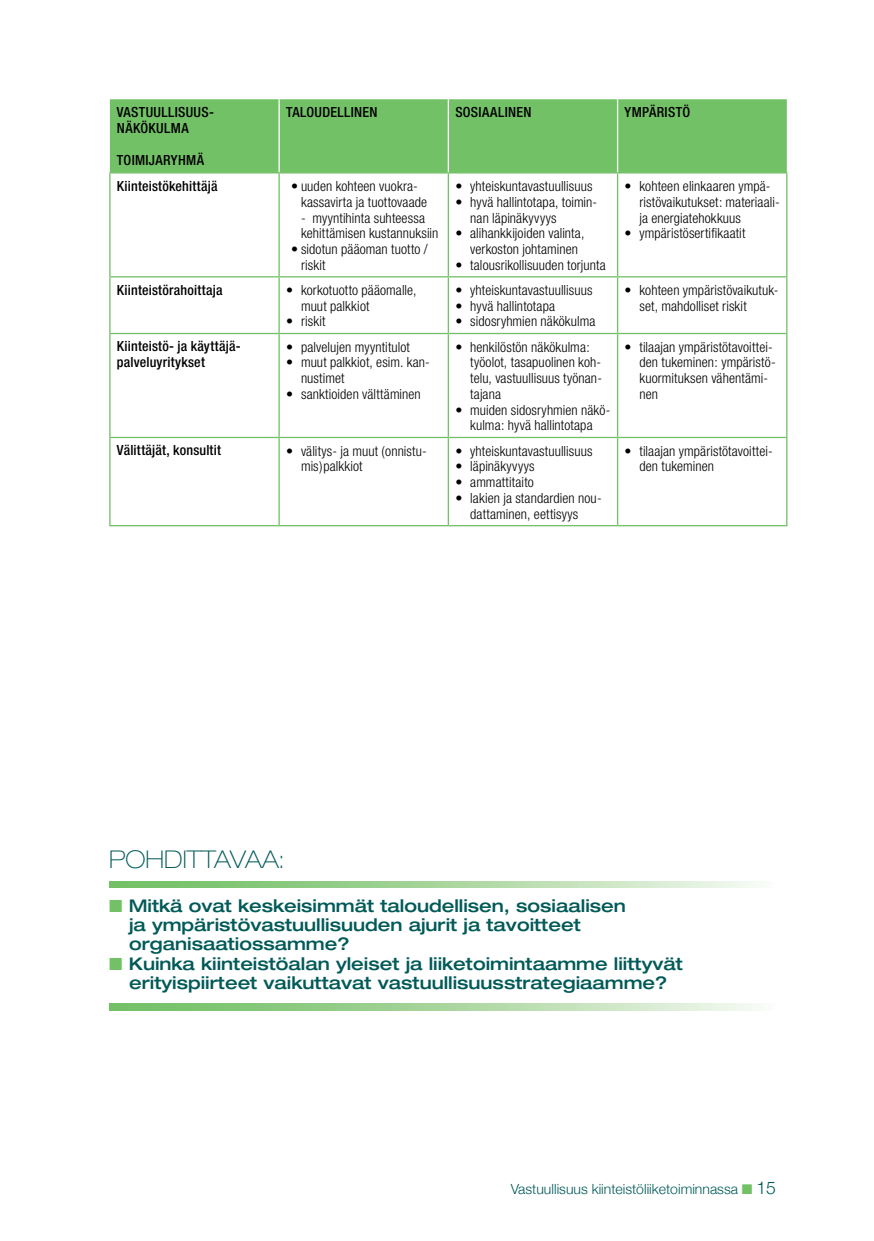
<style>
.page{position:relative;width:874px;height:1241px;background:#fff}
.page>*{position:absolute;margin:0;border:0;box-sizing:border-box;transform-origin:0 0}
.t1{font:100 expanded 24.5px "Helvetica Neue";color:#005a58}
.t2{font:500 expanded 17.5px/19.2px "Helvetica Neue";color:#005a58}
.t3{font:300 condensed 14px/15.8px "Helvetica Neue";letter-spacing:.005em;color:#000}
.t4{font:500 condensed 14px/15.8px "Helvetica Neue";letter-spacing:.015em;color:#000}
.t5{font:300 14px "Helvetica Neue";color:#005a58}
.s1{color:#73c167}
.s2{font-size:17.5px}
</style>
<div class="page">
<div style="left:110px;top:99px;width:676px;height:73px;background:#73c167"></div>
<hr style="left:278px;top:99px;width:1px;height:73px;background:#fff">
<hr style="left:447px;top:99px;width:2px;height:73px;background:#fff">
<hr style="left:616px;top:99px;width:2px;height:73px;background:#fff">
<hr style="left:109px;top:172px;width:170px;height:1px;background:#73c167">
<hr style="left:109px;top:173px;width:1px;height:103px;background:#73c167">
<hr style="left:279px;top:172px;width:169px;height:1px;background:#73c167">
<hr style="left:278px;top:173px;width:1px;height:103px;background:#73c167">
<hr style="left:448px;top:172px;width:169px;height:1px;background:#73c167">
<hr style="left:447px;top:173px;width:2px;height:103px;background:#73c167">
<hr style="left:617px;top:172px;width:170px;height:1px;background:#73c167">
<hr style="left:616px;top:173px;width:2px;height:103px;background:#73c167">
<hr style="left:785px;top:173px;width:2px;height:103px;background:#73c167">
<hr style="left:109px;top:276px;width:170px;height:1px;background:#73c167">
<hr style="left:109px;top:277px;width:1px;height:56px;background:#73c167">
<hr style="left:279px;top:276px;width:169px;height:1px;background:#73c167">
<hr style="left:278px;top:277px;width:1px;height:56px;background:#73c167">
<hr style="left:448px;top:276px;width:169px;height:1px;background:#73c167">
<hr style="left:447px;top:277px;width:2px;height:56px;background:#73c167">
<hr style="left:617px;top:276px;width:170px;height:1px;background:#73c167">
<hr style="left:616px;top:277px;width:2px;height:56px;background:#73c167">
<hr style="left:785px;top:277px;width:2px;height:56px;background:#73c167">
<hr style="left:109px;top:333px;width:170px;height:1px;background:#73c167">
<hr style="left:109px;top:334px;width:1px;height:103px;background:#73c167">
<hr style="left:279px;top:333px;width:169px;height:1px;background:#73c167">
<hr style="left:278px;top:334px;width:1px;height:103px;background:#73c167">
<hr style="left:448px;top:333px;width:169px;height:1px;background:#73c167">
<hr style="left:447px;top:334px;width:2px;height:103px;background:#73c167">
<hr style="left:617px;top:333px;width:170px;height:1px;background:#73c167">
<hr style="left:616px;top:334px;width:2px;height:103px;background:#73c167">
<hr style="left:785px;top:334px;width:2px;height:103px;background:#73c167">
<hr style="left:109px;top:437px;width:170px;height:1px;background:#73c167">
<hr style="left:109px;top:438px;width:1px;height:87px;background:#73c167">
<hr style="left:279px;top:437px;width:169px;height:1px;background:#73c167">
<hr style="left:278px;top:438px;width:1px;height:87px;background:#73c167">
<hr style="left:448px;top:437px;width:169px;height:1px;background:#73c167">
<hr style="left:447px;top:438px;width:2px;height:87px;background:#73c167">
<hr style="left:617px;top:437px;width:170px;height:1px;background:#73c167">
<hr style="left:616px;top:438px;width:2px;height:87px;background:#73c167">
<hr style="left:785px;top:438px;width:2px;height:87px;background:#73c167">
<hr style="left:109px;top:525px;width:170px;height:1px;background:#73c167">
<hr style="left:279px;top:525px;width:169px;height:1px;background:#73c167">
<hr style="left:448px;top:525px;width:169px;height:1px;background:#73c167">
<hr style="left:617px;top:525px;width:170px;height:1px;background:#73c167">
<svg style="left:109px;top:1003px;width:648px;height:6px;background:#aad7a0"></svg>
<svg style="left:109px;top:881px;width:648px;height:6px;background:#aad7a0"></svg>
<p class="t4" style="left:117px;top:104px;width:15px">VASTUULLISUUS</p>
<p class="t4" style="left:209px;top:104px;width:6px">-</p>
<p class="t4" style="left:117px;top:120px;width:9px">NÄKÖKULMA</p>
<p class="t4" style="left:117px;top:151px;width:15px">TOIMIJARYHMÄ</p>
<p class="t4" style="left:286px;top:104px;width:15px">TALOU</p>
<p class="t4" style="left:322px;top:104px;width:16px">DELLINEN</p>
<p class="t4" style="left:455px;top:104px;width:16px">SOSIAALINEN</p>
<p class="t4" style="left:624px;top:104px;width:33px">YMPÄRISTÖ</p>
<p class="t4" style="left:117px;top:178px;width:102px">KIINTEISTÖKEHITTÄJÄ</p>
<p class="t3" style="left:301px;top:178px;width:127px;text-indent:-10px">• uuden kohteen vuokra&shy;kassavirta ja tuottovaade</p>
<p class="t3" style="left:301px;top:209px;width:139px">- myyntihinta suhteessa kehittämisen kustannuksiin</p>
<p class="t3" style="left:301px;top:241px;width:128px;text-indent:-10px">• sidotun pääoman tuotto / riskit</p>
<p class="t3" style="left:455px;top:178px;width:138px">• yhteiskuntavastuullisuus</p>
<p class="t3" style="left:470px;top:194px;width:128px;text-indent:-15px">• hyvä hallintotapa, toimin&shy;nan läpinäkyvyys</p>
<p class="t3" style="left:470px;top:225px;width:116px;text-indent:-15px">• alihankkijoiden valinta, verkoston johtaminen</p>
<p class="t3" style="left:455px;top:257px;width:152px">• talousrikollisuuden torjunta</p>
<p class="t4" style="left:117px;top:282px;width:107px">KIINTEISTÖRAHOITTAJA</p>
<p class="t3" style="left:301px;top:282px;width:117px;text-indent:-15px">• korkotuotto pääomalle, muut palkkiot</p>
<p class="t3" style="left:286px;top:313px;width:41px">• riskit</p>
<p class="t3" style="left:455px;top:282px;width:138px">• yhteiskuntavastuullisuus</p>
<p class="t3" style="left:455px;top:298px;width:101px">• hyvä hallintotapa</p>
<p class="t3" style="left:455px;top:313px;width:141px">• sidosryhmien näkökulma</p>
<p class="t4" style="left:117px;top:338px;width:125px">KIINTEISTÖ- JA KÄYTTÄJÄ-<br>PALVELUYRITYKSET</p>
<p class="t3" style="left:286px;top:338px;width:125px">• palvelujen myyntitulot</p>
<p class="t3" style="left:301px;top:354px;width:130px;text-indent:-15px">• muut palkkiot, esim. kan&shy;nustimet</p>
<p class="t3" style="left:286px;top:386px;width:136px">• sanktioiden välttäminen</p>
<p class="t3" style="left:470px;top:338px;width:133px;text-indent:-15px">• henkilöstön näkökulma: työolot, tasapuolinen koh&shy;telu, vastuullisuus työnan&shy;tajana</p>
<p class="t3" style="left:455px;top:401px;width:156px;text-align:center">• muiden sidosryhmien näkö&shy;kulma: hyvä hallintotapa</p>
<p class="t4" style="left:117px;top:442px;width:105px">VÄLITTÄJÄT, KONSULTIT</p>
<p class="t3" style="left:301px;top:442px;width:127px;text-indent:-15px">• välitys- ja muut (onnistu&shy;mis)palkkiot</p>
<p class="t3" style="left:455px;top:442px;width:138px">• yhteiskuntavastuullisuus</p>
<p class="t3" style="left:455px;top:458px;width:81px">• läpinäkyvyys</p>
<p class="t3" style="left:455px;top:474px;width:80px">• ammattitaito</p>
<p class="t3" style="left:470px;top:490px;width:133px;text-indent:-15px">• lakien ja standardien nou&shy;dattaminen, eettisyys</p>
<p class="t3" style="left:639px;top:178px;width:142px;text-indent:-15px">• kohteen elinkaaren ympä&shy;ristövaikutukset: materiaali&shy;ja energiatehokkuus</p>
<p class="t3" style="left:624px;top:225px;width:122px">• ympäristösertifikaatit</p>
<p class="t3" style="left:639px;top:282px;width:140px;text-indent:-15px">• kohteen ympäristövaikutuk&shy;set, mahdolliset riskit</p>
<p class="t3" style="left:639px;top:338px;width:138px;text-indent:-15px">• tilaajan ympäristötavoittei&shy;den tukeminen: ympäristö&shy;kuormituksen vähentämi&shy;nen</p>
<p class="t3" style="left:639px;top:442px;width:135px;text-indent:-15px">• tilaajan ympäristötavoittei&shy;den tukeminen</p>
<h1 class="t1" style="left:109px;top:844px;width:87px">POHDITTA</h1>
<h1 class="t1" style="left:230px;top:844px;width:56px">VAA :</h1>
<p class="t2" style="left:129px;top:895px;width:498px;text-indent:-20px"><span class="s1">■</span> Mitkä ovat keskeisimmät taloudellisen, sosiaalisen ja ympäristövastuullisuuden ajurit ja tavoitteet organisaatiossamme?</p>
<p class="t2" style="left:109px;top:953px;width:575px;text-align:center"><span class="s1">■</span> Kuinka kiinteistöalan yleiset ja liiketoimintaamme liittyvät erityispiirteet vaikuttavat vastuullisuusstrategiaamme?</p>
<p class="t5" style="left:510px;top:1180px;width:266px">Vastuullisuus kiinteistöliiketoiminnassa <span class="s1">■</span> <span class="s2">15</span></p>
</div>
